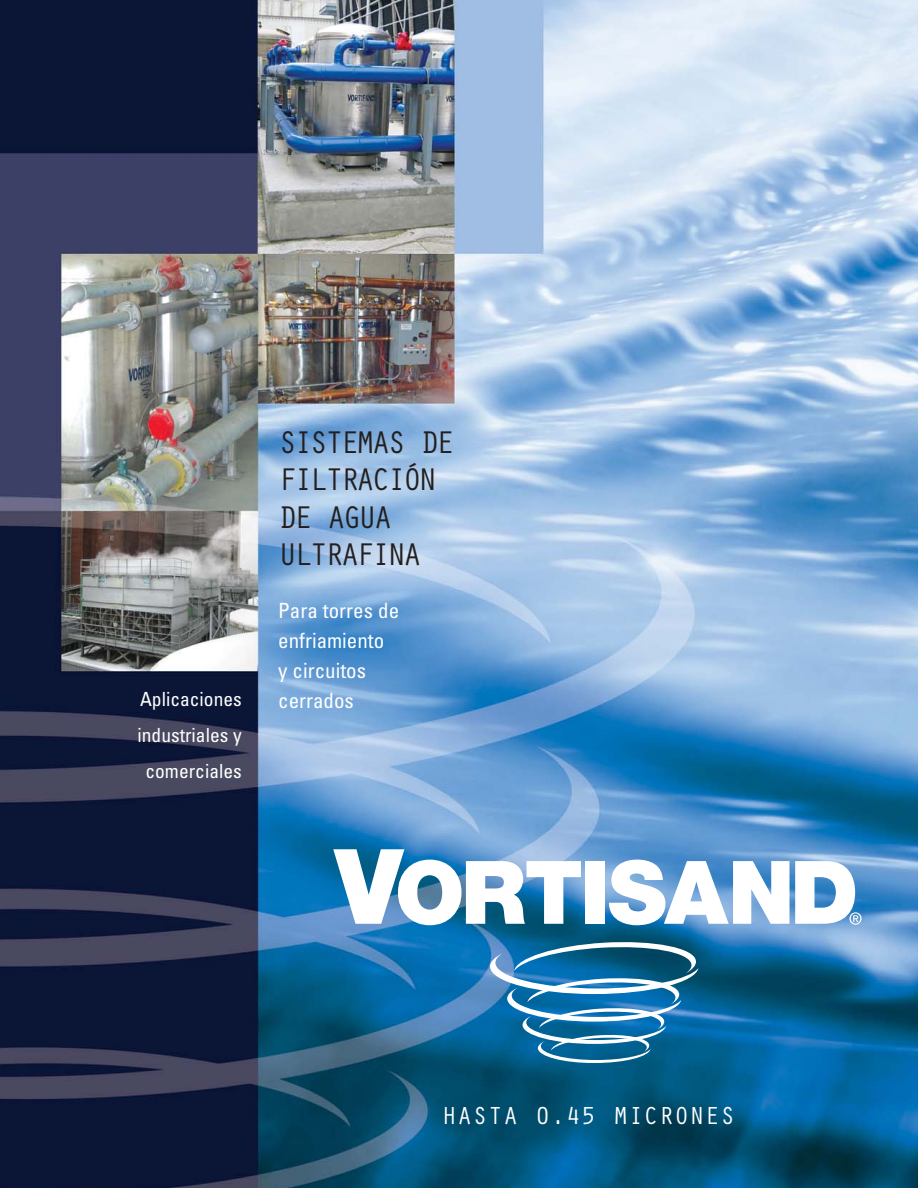
<style>
.page{position:relative;width:918px;height:1188px;background:#fff}
.page>*{position:absolute;margin:0;border:0;box-sizing:border-box;transform-origin:0 0}
.t1{font:32.4px/37.5px "Orator";letter-spacing:-.12em;color:#231f20}
.t2{font:25.5px "Orator";color:#fff}
.t3{font:condensed 21px/30px "Univers";color:#fff}
.t4{font:condensed 19.5px/36px "Univers";color:#fff;text-align:center}
</style>
<div class="page">
<img style="left:0;top:0;width:918px;height:1188px">
<svg style="left:490px;top:940px;width:208px;height:123px"></svg>
<svg style="left:333px;top:849px;width:248px;height:76px"></svg>
<div style="left:586px;top:861px;width:19px;height:63px;background:#fff"></div>
<svg style="left:609px;top:860px;width:180px;height:65px"></svg>
<svg style="left:795px;top:861px;width:67px;height:64px"></svg>
<p class="t4" style="left:138px;top:680px;width:106px">Aplicaciones industriales y comerciales</p>
<h1 class="t1" style="left:278px;top:422px;width:179px">SISTEMAS DE<br>FILTRACIÓN<br>DE AGUA<br>ULTRAFINA</h1>
<p class="t3" style="left:278px;top:595px;width:123px">Para torres de enfriamiento<br>y circuitos cerrados</p>
<p class="t2" style="left:442px;top:1097px;width:295px">HASTA 0.45 MICRONES</p>
</div>
